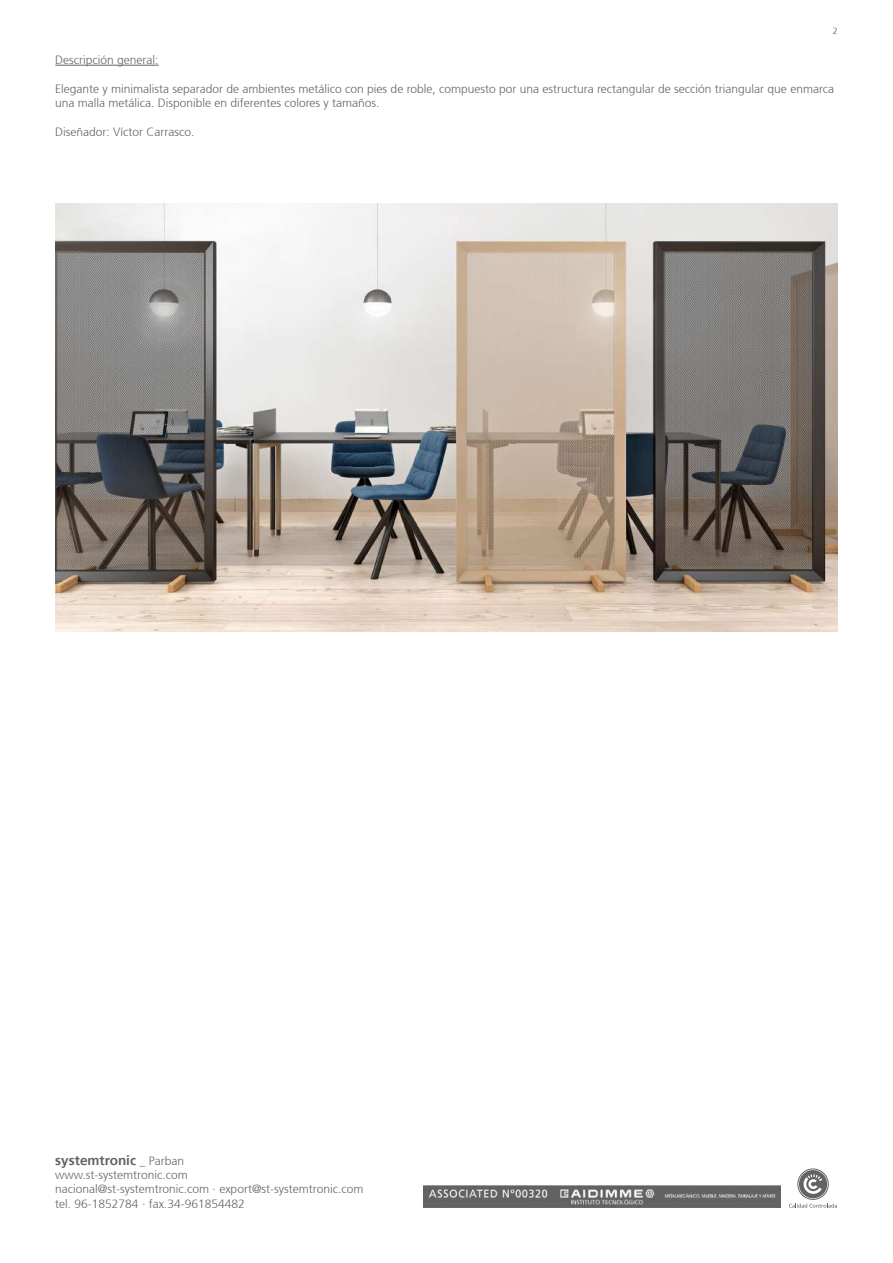
<style>
.page{position:relative;width:893px;height:1263px;background:#fff}
.page>*{position:absolute;margin:0;border:0;box-sizing:border-box;transform-origin:0 0}
.t1{font:700 13.5px "Frutiger 65";color:#636366}
.t2{font:300 12px/14.4px "Frutiger 45";color:#636366}
.t3{font:300 9px "Frutiger 45";color:#636366}
.s1{font-size:12px}
.s2{font-family:"Frutiger 45";font-weight:300;font-size:12px}
</style>
<div class="page">
<img style="left:56px;top:203px;width:782px;height:428px">
<svg style="left:789px;top:1203px;width:48px;height:5px"></svg>
<div style="left:798px;top:1169px;width:30px;height:30px;border:1px solid #636366;border-radius:50%"></div>
<div style="left:799px;top:1170px;width:28px;height:28px;background:#636366;border-radius:50%"></div>
<svg style="left:803px;top:1174px;width:19px;height:20px"></svg>
<img style="left:423px;top:1185px;width:357px;height:23px">
<hr style="left:55px;top:65px;width:104px;height:1px;background:#636366">
<p class="t3" style="left:833px;top:26px;width:7px">2</p>
<p class="t2" style="left:55px;top:53px;width:105px">Descripción general:</p>
<p class="t2" style="left:55px;top:82px;width:780px">Elegante y minimalista separador de ambientes metálico con pies de roble, compuesto por una estructura rectangular de sección triangular que enmarca una malla metálica. Disponible en diferentes colores y tamaños.</p>
<p class="t2" style="left:55px;top:125px;width:141px">Diseñador: Víctor Carrasco.</p>
<p class="t1" style="left:55px;top:1152px;width:130px">systemtronic <span class="s1">_</span> <span class="s2">Parban</span></p>
<p class="t2" style="left:55px;top:1168px;width:310px">www.st-systemtronic.com<br>nacional@st-systemtronic.com · export@st-systemtronic.com tel. 96-1852784 · fax.34-961854482</p>
</div>
